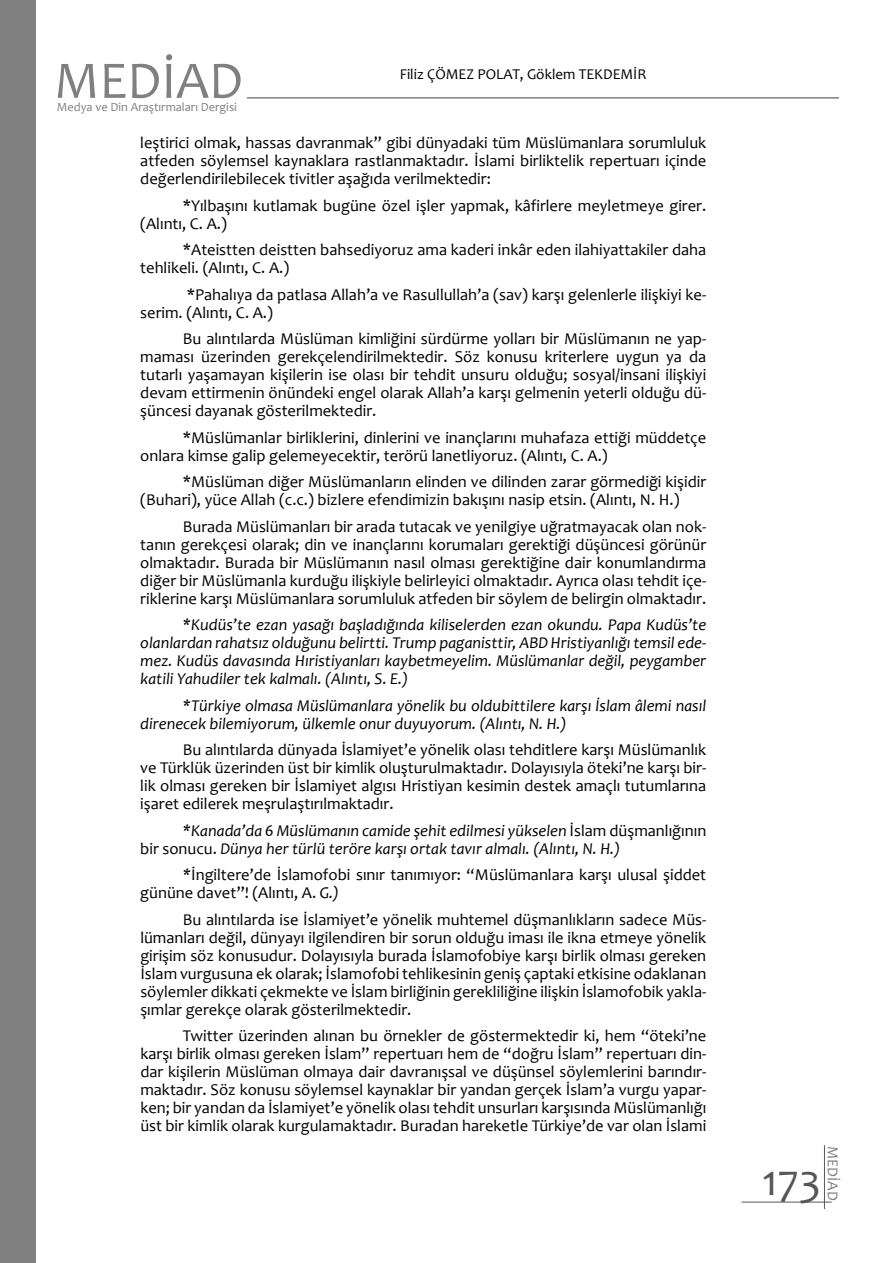
<style>
.page{position:relative;width:893px;height:1263px;background:#fff}
.page>*{position:absolute;margin:0;border:0;box-sizing:border-box;transform-origin:0 0}
.t1{font:53.25px "Candara";color:#818080}
.t2{font:45px "Candara";color:#575756}
.t3{font:16.5px/18px "Candara";color:#000;text-align:justify}
.t4{font:italic 16.5px/18px "Candara";color:#000}
.t5{font:15.45px "Candara";color:#818080}
.t6{font:15px "Candara";color:#000}
.t7{font:12.45px "Candara";color:#818080}
.s1{font-style:normal}
.s2{font-style:italic}
</style>
<div class="page">
<hr style="left:824px;top:1145px;width:1px;height:64px;background:#575756">
<hr style="left:742px;top:1202px;width:90px;height:1px;background:#575756">
<hr style="left:247px;top:97px;width:592px;height:2px;background:#818080">
<div style="left:0;top:0;width:35px;height:1263px;background:#818080"></div>
<h1 class="t1" style="left:54px;top:47px;width:191px">MEDİAD</h1>
<p class="t7" style="left:57px;top:99px;width:181px">Medya ve Din Araştırmaları Dergisi</p>
<p class="t6" style="left:400px;top:65px;width:248px">Filiz ÇÖMEZ POLAT, Göklem TEKDEMİR</p>
<p class="t3" style="left:140px;top:134px;width:567px">leştirici olmak, hassas davranmak” gibi dünyadaki tüm Müslümanlara sorumluluk atfeden söylemsel kaynaklara rastlanmaktadır. İslami birliktelik repertuarı içinde değerlendirilebilecek tivitler aşağıda verilmektedir:</p>
<p class="t3" style="left:140px;top:196px;width:567px;text-indent:43px">*Yılbaşını kutlamak bugüne özel işler yapmak, kâfirlere meyletmeye girer. (Alıntı, C. A.)</p>
<p class="t3" style="left:140px;top:241px;width:567px;text-indent:43px">*Ateistten deistten bahsediyoruz ama kaderi inkâr eden ilahiyattakiler daha tehlikeli. (Alıntı, C. A.)</p>
<p class="t3" style="left:140px;top:285px;width:567px;text-indent:46px">*Pahalıya da patlasa Allah’a ve Rasullullah’a (sav) karşı gelenlerle ilişkiyi ke&shy;serim. (Alıntı, C. A.)</p>
<p class="t3" style="left:140px;top:330px;width:567px;text-indent:43px">Bu alıntılarda Müslüman kimliğini sürdürme yolları bir Müslümanın ne yap&shy;maması üzerinden gerekçelendirilmektedir. Söz konusu kriterlere uygun ya da tutarlı yaşamayan kişilerin ise olası bir tehdit unsuru olduğu; sosyal/insani ilişkiyi devam ettirmenin önündeki engel olarak Allah’a karşı gelmenin yeterli olduğu dü&shy;şüncesi dayanak gösterilmektedir.</p>
<p class="t3" style="left:140px;top:428px;width:567px;text-indent:43px">*Müslümanlar birliklerini, dinlerini ve inançlarını muhafaza ettiği müddetçe onlara kimse galip gelemeyecektir, terörü lanetliyoruz. (Alıntı, C. A.)</p>
<p class="t3" style="left:140px;top:473px;width:567px;text-indent:43px">*Müslüman diğer Müslümanların elinden ve dilinden zarar görmediği kişidir (Buhari), yüce Allah (c.c.) bizlere efendimizin bakışını nasip etsin. (Alıntı, N. H.)</p>
<p class="t3" style="left:140px;top:517px;width:567px;text-indent:43px">Burada Müslümanları bir arada tutacak ve yenilgiye uğratmayacak olan nok&shy;tanın gerekçesi olarak; din ve inançlarını korumaları gerektiği düşüncesi görünür olmaktadır. Burada bir Müslümanın nasıl olması gerektiğine dair konumlandırma diğer bir Müslümanla kurduğu ilişkiyle belirleyici olmaktadır. Ayrıca olası tehdit içe&shy;riklerine karşı Müslümanlara sorumluluk atfeden bir söylem de belirgin olmaktadır.</p>
<p class="t4" style="left:140px;top:616px;width:567px;text-align:justify;text-indent:43px">*Kudüs’te ezan yasağı başladığında kiliselerden ezan okundu. Papa Kudüs’te olanlardan rahatsız olduğunu belirtti. Trump paganisttir, ABD Hristiyanlığı temsil ede&shy;mez. Kudüs davasında Hıristiyanları kaybetmeyelim. Müslümanlar değil, peygamber katili Yahudiler tek kalmalı. (Alıntı, S. E.)</p>
<p class="t4" style="left:140px;top:696px;width:567px;text-indent:43px">*Türkiye olmasa Müslümanlara yönelik bu oldubittilere karşı İslam âlemi nasıl direnecek bilemiyorum, ülkemle onur duyuyorum. (Alıntı, N. H.)</p>
<p class="t3" style="left:140px;top:741px;width:567px;text-indent:43px">Bu alıntılarda dünyada İslamiyet’e yönelik olası tehditlere karşı Müslümanlık ve Türklük üzerinden üst bir kimlik oluşturulmaktadır. Dolayısıyla öteki’ne karşı bir&shy;lik olması gereken bir İslamiyet algısı Hristiyan kesimin destek amaçlı tutumlarına işaret edilerek meşrulaştırılmaktadır.</p>
<p class="t4" style="left:140px;top:821px;width:567px;text-indent:43px">*Kanada’da 6 Müslümanın camide şehit edilmesi yükselen <span class="s1">İslam düşmanlığının bir sonucu.</span> Dünya her türlü teröre karşı ortak tavır almalı. (Alıntı, N. H.)</p>
<p class="t3" style="left:140px;top:866px;width:567px;text-indent:43px"><span class="s2">*</span>İngiltere’de İslamofobi sınır tanımıyor: “Müslümanlara karşı ulusal şiddet gününe davet”! (Alıntı, A. <span class="s2">G.)</span></p>
<p class="t3" style="left:140px;top:910px;width:567px;text-indent:43px">Bu alıntılarda ise İslamiyet’e yönelik muhtemel düşmanlıkların sadece Müs&shy;lümanları değil, dünyayı ilgilendiren bir sorun olduğu iması ile ikna etmeye yönelik girişim söz konusudur. Dolayısıyla burada İslamofobiye karşı birlik olması gereken İslam vurgusuna ek olarak; İslamofobi tehlikesinin geniş çaptaki etkisine odaklanan söylemler dikkati çekmekte ve İslam birliğinin gerekliliğine ilişkin İslamofobik yakla&shy;şımlar gerekçe olarak gösterilmektedir.</p>
<p class="t3" style="left:140px;top:1027px;width:567px;text-indent:43px">Twitter üzerinden alınan bu örnekler de göstermektedir ki, hem “öteki’ne karşı birlik olması gereken İslam” repertuarı hem de “doğru İslam” repertuarı din&shy;dar kişilerin Müslüman olmaya dair davranışsal ve düşünsel söylemlerini barındır&shy;maktadır. Söz konusu söylemsel kaynaklar bir yandan gerçek İslam’a vurgu yapar&shy;ken; bir yandan da İslamiyet’e yönelik olası tehdit unsurları karşısında Müslümanlığı üst bir kimlik olarak kurgulamaktadır. Buradan hareketle Türkiye’de var olan İslami</p>
<h2 class="t2" style="left:762px;top:1152px;width:60px">173</h2>
<p class="t5" style="left:842px;top:1146px;width:56px;rotate:90deg">MEDİAD</p>
</div>
